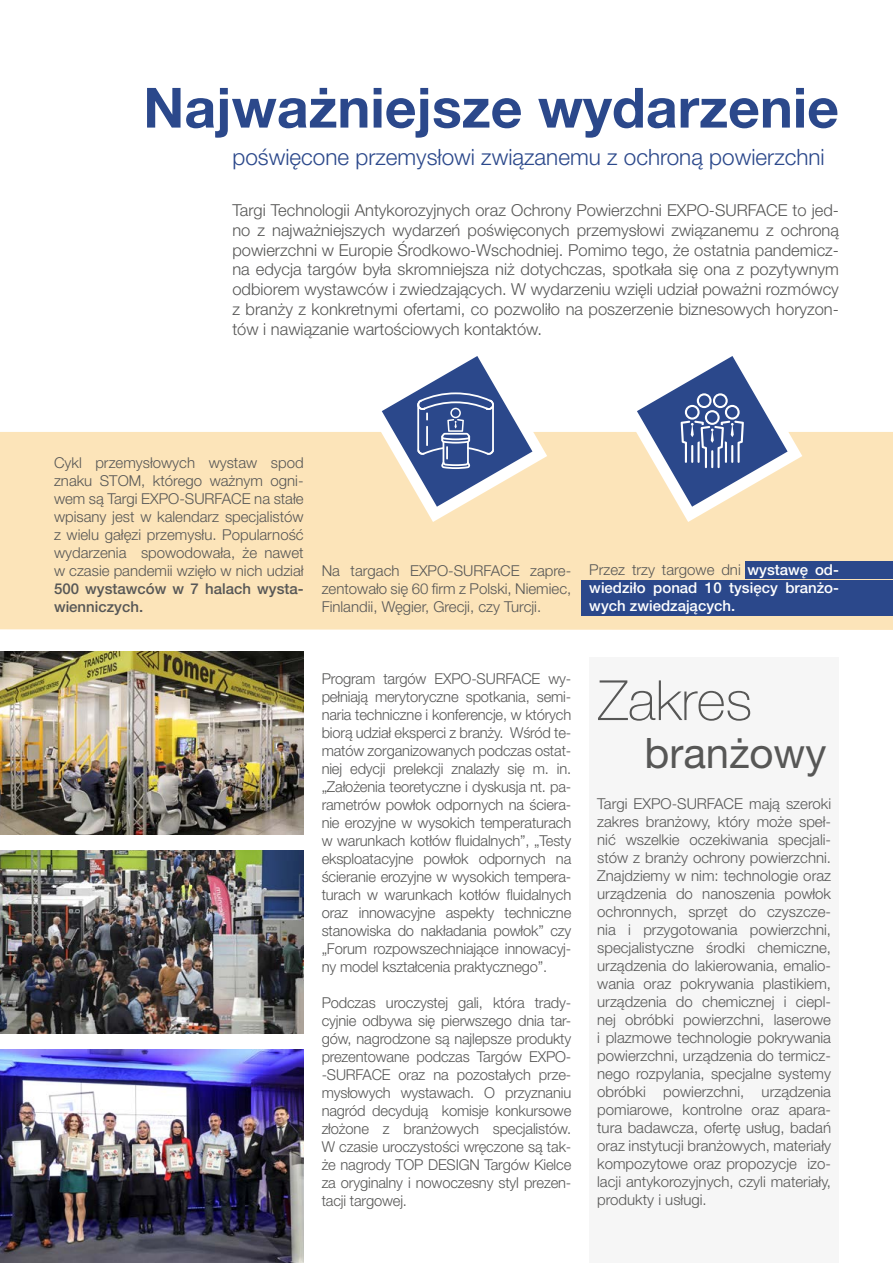
<style>
.page{position:relative;width:893px;height:1263px;background:#fff}
.page>*{position:absolute;margin:0;border:0;box-sizing:border-box;transform-origin:0 0}
.t1{font:700 55.5px "Helvetica Neue LT Pro";color:#2b488b}
.t2{font:100 55.5px "Helvetica Neue LT Pro";color:#575756}
.t3{font:42px "Helvetica Neue LT Pro";color:#575756}
.t4{font:300 22.5px "Helvetica Neue LT Pro";color:#2b488b}
.t5{font:300 16.5px/19.8px "Helvetica Neue LT Pro";color:#575756;text-align:justify}
.t6{font:300 15px/18px "Helvetica Neue LT Pro";color:#575756;text-align:justify}
.t7{font:500 15px/18px "Helvetica Neue LT Pro";color:#fff;text-align:justify}
.t8{font:500 15px/18px "Helvetica Neue LT Pro";color:#575756}
.s1{font-weight:300;color:#575756}
</style>
<div class="page">
<div style="left:589px;top:657px;width:250px;height:606px;background:#f6f6f6"></div>
<div style="left:0;top:432px;width:893px;height:198px;background:#fce4b9"></div>
<svg style="left:382px;top:356px;width:150px;height:151px"></svg>
<svg style="left:637px;top:356px;width:151px;height:151px"></svg>
<div style="left:582px;top:598px;width:311px;height:17px;background:#2b488b"></div>
<div style="left:582px;top:580px;width:311px;height:17px;background:#2b488b"></div>
<div style="left:745px;top:562px;width:148px;height:17px;background:#2b488b"></div>
<img style="left:0;top:1049px;width:304px;height:214px">
<img style="left:0;top:850px;width:304px;height:183px">
<img style="left:0;top:652px;width:304px;height:183px">
<h1 class="t1" style="left:143px;top:73px;width:697px">Najważniejsze wydarzenie</h1>
<h3 class="t4" style="left:232px;top:143px;width:594px">poświęcone przemysłowi związanemu z ochroną powierzchni</h3>
<p class="t5" style="left:232px;top:200px;width:608px">Targi Technologii Antykorozyjnych oraz Ochrony Powierzchni EXPO-SURFACE to jed&shy;no z najważniejszych wydarzeń poświęconych przemysłowi związanemu z ochroną powierzchni w Europie Środkowo-Wschodniej. Pomimo tego, że ostatnia pandemicz&shy;na edycja targów była skromniejsza niż dotychczas, spotkała się ona z pozytywnym odbiorem wystawców i zwiedzających. W wydarzeniu wzięli udział poważni rozmówcy z branży z konkretnymi ofertami, co pozwoliło na poszerzenie biznesowych horyzon&shy;tów i nawiązanie wartościowych kontaktów.</p>
<p class="t6" style="left:54px;top:454px;width:251px">Cykl przemysłowych wystaw spod znaku STOM, którego ważnym ogni&shy;wem są Targi EXPO-SURFACE na stałe wpisany jest w kalendarz specjalistów z wielu gałęzi przemysłu. Popularność wydarzenia spowodowała, że nawet w czasie pandemii wzięło w nich udział</p>
<p class="t8" style="left:54px;top:580px;width:251px">500 wystawców w 7 halach wysta&shy;wienniczych.</p>
<p class="t6" style="left:322px;top:562px;width:251px">Na targach EXPO-SURFACE zapre&shy;zentowało się 60 firm z Polski, Niemiec, Finlandii, Węgier, Grecji, czy Turcji.</p>
<p class="t7" style="left:589px;top:561px;width:251px"><span class="s1">Przez trzy targowe dni</span> wystawę od&shy;wiedziło ponad 10 tysięcy branżo&shy;wych zwiedzających.</p>
<p class="t6" style="left:322px;top:669px;width:251px">Program targów EXPO-SURFACE wy&shy;pełniają merytoryczne spotkania, semi&shy;naria techniczne i konferencje, w których biorą udział eksperci z branży. Wśród te&shy;matów zorganizowanych podczas ostat&shy;niej edycji prelekcji znalazły się m. in. „Założenia teoretyczne i dyskusja nt. pa&shy;rametrów powłok odpornych na ściera&shy;nie erozyjne w wysokich temperaturach w warunkach kotłów fluidalnych”, „Testy eksploatacyjne powłok odpornych na ścieranie erozyjne w wysokich tempera&shy;turach w warunkach kotłów fluidalnych oraz innowacyjne aspekty techniczne stanowiska do nakładania powłok” czy „Forum rozpowszechniające innowacyj&shy;ny model kształcenia praktycznego”.</p>
<p class="t6" style="left:322px;top:993px;width:251px">Podczas uroczystej gali, która trady&shy;cyjnie odbywa się pierwszego dnia tar&shy;gów, nagrodzone są najlepsze produkty prezentowane podczas Targów EXPO--SURFACE oraz na pozostałych prze&shy;mysłowych wystawach. O przyznaniu nagród decydują komisje konkursowe złożone z branżowych specjalistów.<br>W czasie uroczystości wręczone są tak&shy;że nagrody TOP DESIGN Targów Kielce za oryginalny i nowoczesny styl prezen&shy;tacji targowej.</p>
<h1 class="t2" style="left:598px;top:669px;width:156px">Zakres</h1>
<h2 class="t3" style="left:644px;top:727px;width:183px">branżowy</h2>
<p class="t6" style="left:597px;top:794px;width:235px">Targi EXPO-SURFACE mają szeroki zakres branżowy, który może speł&shy;nić wszelkie oczekiwania specjali&shy;stów z branży ochrony powierzchni.<br>Znajdziemy w nim: technologie oraz urządzenia do nanoszenia powłok ochronnych, sprzęt do czyszcze&shy;nia i przygotowania powierzchni, specjalistyczne środki chemiczne, urządzenia do lakierowania, emalio&shy;wania oraz pokrywania plastikiem, urządzenia do chemicznej i ciepl&shy;nej obróbki powierzchni, laserowe i plazmowe technologie pokrywania powierzchni, urządzenia do termicz&shy;nego rozpylania, specjalne systemy obróbki powierzchni, urządzenia pomiarowe, kontrolne oraz apara&shy;tura badawcza, ofertę usług, badań oraz instytucji branżowych, materiały kompozytowe oraz propozycje izo&shy;lacji antykorozyjnych, czyli materiały, produkty i usługi.</p>
</div>
